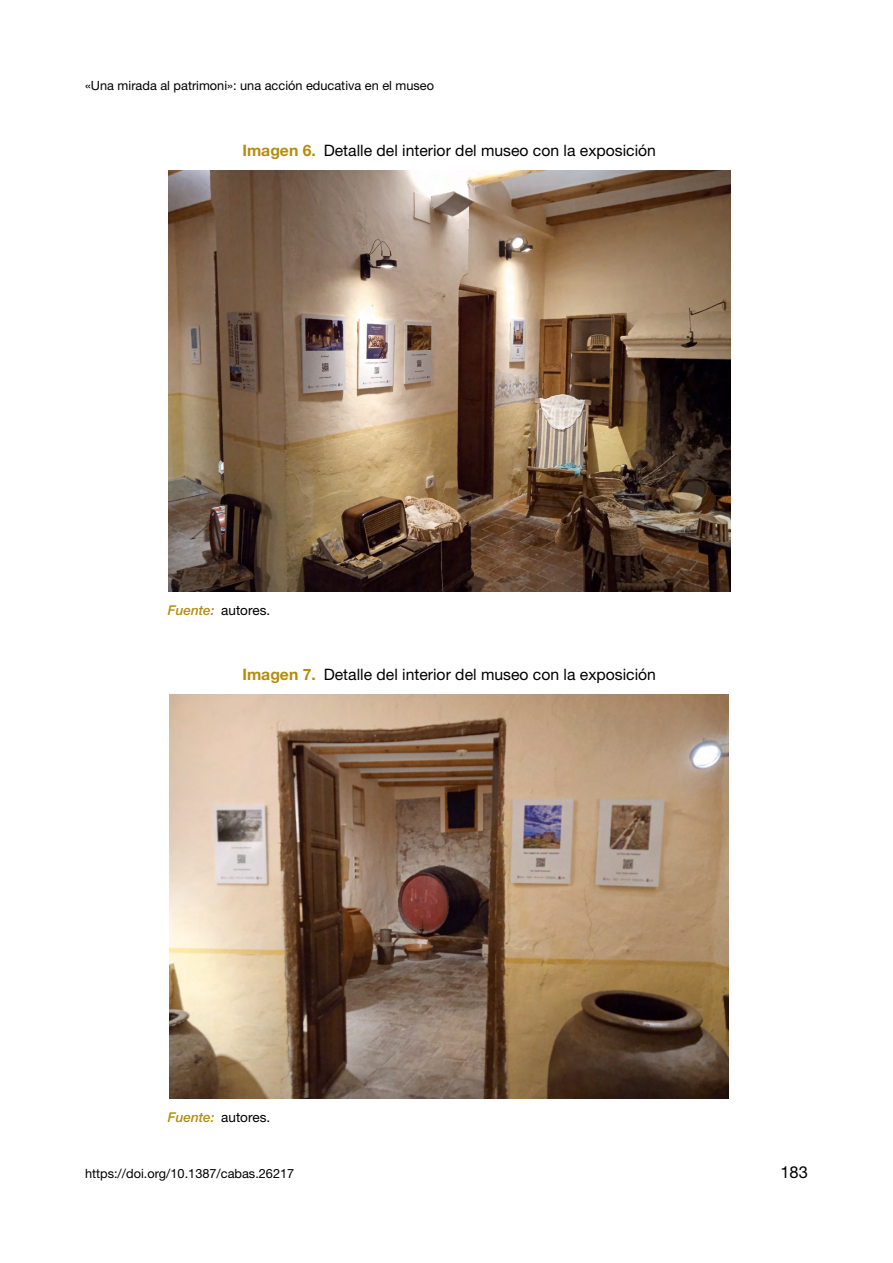
<style>
.page{position:relative;width:893px;height:1263px;background:#fff}
.page>*{position:absolute;margin:0;border:0;box-sizing:border-box;transform-origin:0 0}
.t1{font:16.5px "Helvetica Neue LT Std";color:#000}
.t2{font:15.75px "Helvetica Neue LT Std";color:#000}
.t3{font:13.5px "Helvetica Neue LT Std";color:#000}
.t4{font:12.75px "Helvetica Neue LT Std";color:#000}
.s1{font-weight:700;color:#b48d0e}
.s2{font-weight:500;font-style:italic;color:#b48d0e}
</style>
<div class="page">
<img style="left:168px;top:170px;width:562px;height:421px">
<img style="left:170px;top:694px;width:559px;height:404px">
<p class="t4" style="left:85px;top:78px;width:351px">«Una mirada al patrimoni»: una acción educativa en el museo</p>
<p class="t2" style="left:242px;top:141px;width:415px"><span class="s1">Imagen 6.</span> Detalle del interior del museo con la exposición</p>
<p class="t3" style="left:168px;top:602px;width:104px"><span class="s2">Fuente:</span> autores.</p>
<p class="t2" style="left:242px;top:665px;width:415px"><span class="s1">Imagen 7.</span> Detalle del interior del museo con la exposición</p>
<p class="t3" style="left:168px;top:1109px;width:104px"><span class="s2">Fuente:</span> autores.</p>
<p class="t4" style="left:85px;top:1166px;width:211px">https://doi.org/10.1387/cabas.26217</p>
<p class="t1" style="left:780px;top:1162px;width:29px">183</p>
</div>
